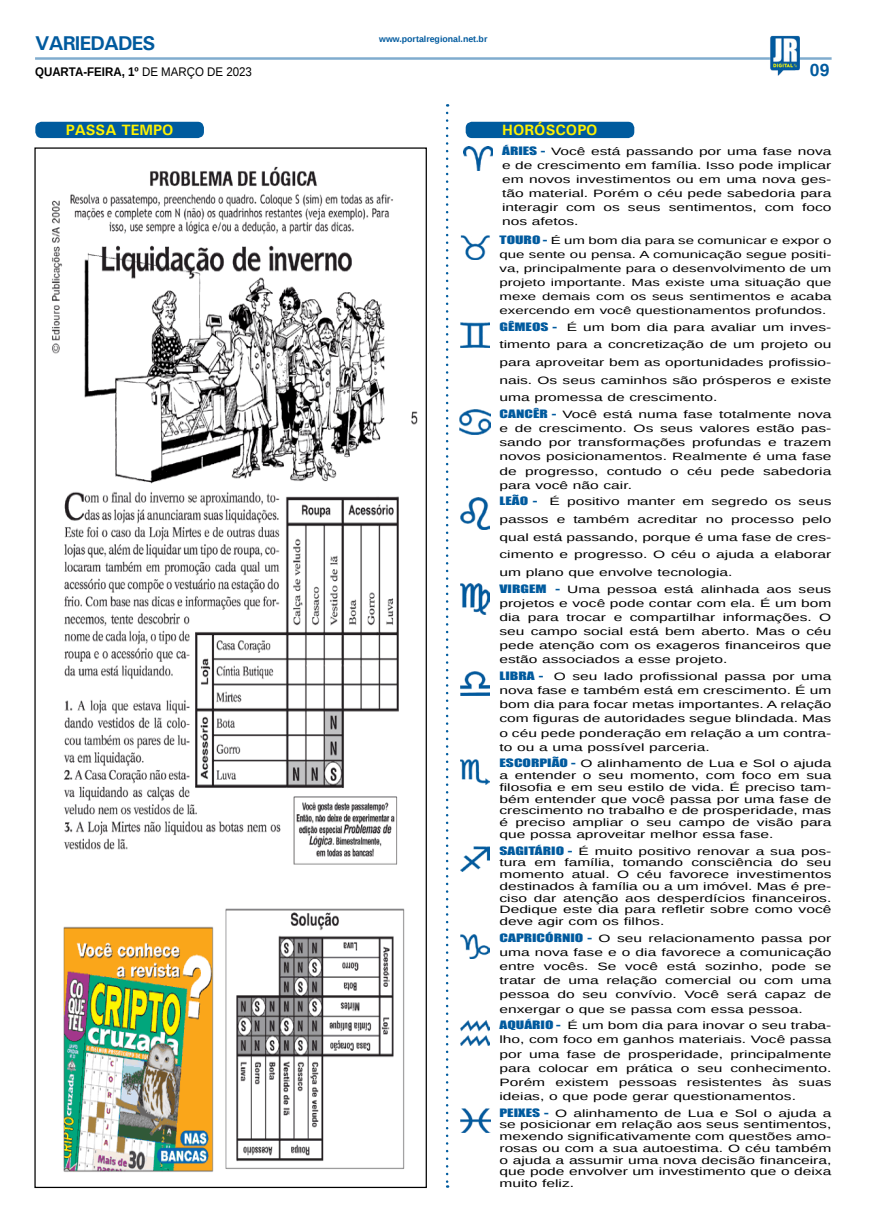
<style>
.page{position:relative;width:869px;height:1223px;background:#fff}
.page>*{position:absolute;margin:0;border:0;box-sizing:border-box;transform-origin:0 0}
.TITULO_PG{font:700 20px "Univers";letter-spacing:-.04em;color:#005a9e}
.TÍTULO{font:700 17.5px "Liberation Sans";color:#005a9e}
.t1{font:700 15px "Univers";color:#fff200}
.t2{font:700 12.5px "Liberation Sans";color:#000;scale:.92 1}
.MATÉRIA{font:10.62px/14.1px "Liberation Sans";color:#000;text-align:justify;scale:1.46 1}
.MATÉRIA-2{font:10.25px/14.1px "Liberation Sans";color:#000;text-align:justify;scale:1.46 1}
.DATA_PG{font:700 8.75px "Liberation Sans";color:#005a9e}
.s1{font-weight:400}
.s2{font-family:"Impact";color:#005a9e}
.s3{font-family:"Impact";font-size:10.62px;color:#005a9e}
</style>
<div class="page">
<hr style="left:35px;top:57px;width:796px;height:3px;background:#005a9e">
<img style="left:769px;top:36px;width:30px;height:40px">
<img style="left:52px;top:166px;width:366px;height:1006px">
<img style="left:463px;top:146px;width:29px;height:25px">
<img style="left:460px;top:235px;width:30px;height:24px">
<img style="left:460px;top:322px;width:29px;height:25px">
<img style="left:460px;top:410px;width:30px;height:24px">
<img style="left:460px;top:497px;width:29px;height:32px">
<img style="left:460px;top:671px;width:29px;height:25px">
<img style="left:460px;top:584px;width:29px;height:31px">
<img style="left:460px;top:759px;width:29px;height:26px">
<img style="left:460px;top:846px;width:29px;height:25px">
<img style="left:460px;top:934px;width:29px;height:24px">
<img style="left:460px;top:1020px;width:29px;height:25px">
<svg style="left:445px;top:113px;width:3px;height:1074px"></svg>
<div style="left:35px;top:122px;width:169px;height:16px;background:#005b9e;border-radius:6px"></div>
<div style="left:465px;top:122px;width:169px;height:16px;background:#005b9e;border-radius:6px"></div>
<img style="left:460px;top:1108px;width:30px;height:24px">
<p class="TITULO_PG" style="left:35px;top:31px;width:122px">VARIEDADES</p>
<p class="t2" style="left:35px;top:63px;width:237px">QUARTA-FEIRA, 1º <span class="s1">DE MARÇO DE 2023</span></p>
<p class="DATA_PG" style="left:379px;top:33px;width:110px">www.portalregional.net.br</p>
<p class="t1" style="left:66px;top:121px;width:109px">PASSA TEMPO</p>
<p class="t1" style="left:502px;top:121px;width:97px">HORÓSCOPO</p>
<p class="TÍTULO" style="left:809px;top:58px;width:21px">09</p>
<p class="MATÉRIA" style="left:502px;top:144px;width:227px"><span class="s2">ÁRIES -</span> Você está passando por uma fase nova e de crescimento em família. Isso pode implicar em novos investimentos ou em uma nova ges&shy;tão material. Porém o céu pede sabedoria para interagir com os seus sentimentos, com foco nos afetos.</p>
<p class="MATÉRIA-2" style="left:499px;top:233px;width:229px"><span class="s3">TOURO -</span> É um bom dia para se comunicar e expor o que sente ou pensa. A comunicação segue positi&shy;va, principalmente para o desenvolvimento de um projeto importante. Mas existe uma situação que mexe demais com os seus sentimentos e acaba exercendo em você questionamentos profundos.</p>
<p class="MATÉRIA" style="left:499px;top:319px;width:229px;line-height:17.6px"><span class="s2">GÊMEOS -</span> É um bom dia para avaliar um inves&shy;timento para a concretização de um projeto ou para aproveitar bem as oportunidades profissio&shy;nais. Os seus caminhos são prósperos e existe uma promessa de crescimento.</p>
<p class="MATÉRIA" style="left:499px;top:408px;width:229px"><span class="s2">CANCÊR -</span> Você está numa fase totalmente nova e de crescimento. Os seus valores estão pas&shy;sando por transformações profundas e trazem novos posicionamentos. Realmente é uma fase de progresso, contudo o céu pede sabedoria para você não cair.</p>
<p class="MATÉRIA" style="left:499px;top:493px;width:229px;line-height:17.6px"><span class="s2">LEÃO -</span> É positivo manter em segredo os seus passos e também acreditar no processo pelo qual está passando, porque é uma fase de cres&shy;cimento e progresso. O céu o ajuda a elaborar um plano que envolve tecnologia.</p>
<p class="MATÉRIA" style="left:499px;top:582px;width:229px"><span class="s2">VIRGEM -</span> Uma pessoa está alinhada aos seus projetos e você pode contar com ela. É um bom dia para trocar e compartilhar informações. O seu campo social está bem aberto. Mas o céu pede atenção com os exageros financeiros que estão associados a esse projeto.</p>
<p class="MATÉRIA" style="left:499px;top:670px;width:229px"><span class="s2">LIBRA -</span> O seu lado profissional passa por uma nova fase e também está em crescimento. É um bom dia para focar metas importantes. A relação com figuras de autoridades segue blindada. Mas o céu pede ponderação em relação a um contra&shy;to ou a uma possível parceria.</p>
<p class="MATÉRIA" style="left:499px;top:758px;width:229px;line-height:11.8px"><span class="s2">ESCORPIÃO -</span> O alinhamento de Lua e Sol o ajuda a entender o seu momento, com foco em sua filosofia e em seu estilo de vida. É preciso tam&shy;bém entender que você passa por uma fase de crescimento no trabalho e de prosperidade, mas é preciso ampliar o seu campo de visão para que possa aproveitar melhor essa fase.</p>
<p class="MATÉRIA" style="left:499px;top:845px;width:229px;line-height:11.8px"><span class="s2">SAGITÁRIO -</span> É muito positivo renovar a sua pos&shy;tura em família, tomando consciência do seu momento atual. O céu favorece investimentos destinados à família ou a um imóvel. Mas é pre&shy;ciso dar atenção aos desperdícios financeiros.<br>Dedique este dia para refletir sobre como você deve agir com os filhos.</p>
<p class="MATÉRIA" style="left:499px;top:931px;width:229px"><span class="s2">CAPRICÓRNIO -</span> O seu relacionamento passa por uma nova fase e o dia favorece a comunicação entre vocês. Se você está sozinho, pode se tratar de uma relação comercial ou com uma pessoa do seu convívio. Você será capaz de enxergar o que se passa com essa pessoa.</p>
<p class="MATÉRIA" style="left:499px;top:1019px;width:229px"><span class="s2">AQUÁRIO -</span> É um bom dia para inovar o seu traba&shy;lho, com foco em ganhos materiais. Você passa por uma fase de prosperidade, principalmente para colocar em prática o seu conhecimento.<br>Porém existem pessoas resistentes às suas ideias, o que pode gerar questionamentos.</p>
<p class="MATÉRIA" style="left:499px;top:1107px;width:229px;line-height:11.8px"><span class="s2">PEIXES -</span> O alinhamento de Lua e Sol o ajuda a se posicionar em relação aos seus sentimentos, mexendo significativamente com questões amo&shy;rosas ou com a sua autoestima. O céu também o ajuda a assumir uma nova decisão financeira, que pode envolver um investimento que o deixa muito feliz.</p>
</div>
